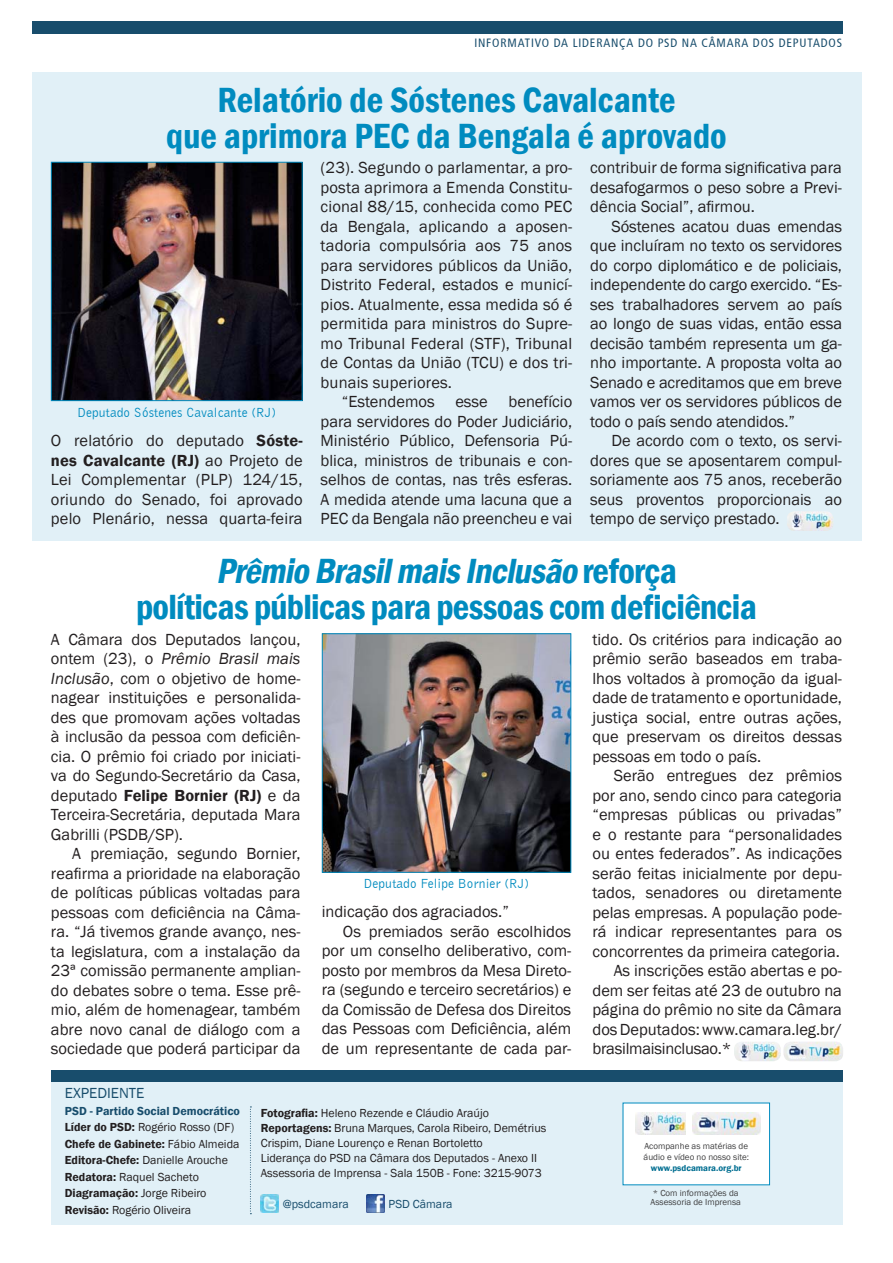
<style>
.page{position:relative;width:893px;height:1263px;background:#fff}
.page>*{position:absolute;margin:0;border:0;box-sizing:border-box;transform-origin:0 0}
.t1{font:600 condensed 36px/36px "Franklin Gothic";letter-spacing:-.02em;color:#008bbf;text-align:center}
.t2{font:600 condensed 36px/36px "Franklin Gothic";color:#008bbf;text-align:center}
.t3{font:16.5px/19.5px "Franklin Gothic";color:#231f20;text-align:justify}
.t4{font:15px "Franklin Gothic";color:#184d6c}
.t5{font:13.5px "Bell Gothic BT";color:#008bbf}
.t6{font:12px/16.5px "Franklin Gothic";color:#231f20}
.t7{font:condensed 12px "Frutiger";letter-spacing:.07em;color:#184d6c}
.t8{font:12px "Franklin Gothic";color:#184d6c}
.t9{font:9px/10.8px "Franklin Gothic";color:#404041}
.t10{font:600 9px "Franklin Gothic";color:#006e91}
.s1{font-weight:600}
.s2{font-style:italic}
.s3{font-weight:600;color:#184d6c}
</style>
<div class="page">
<div style="left:51px;top:1080px;width:791px;height:145px;background:#e1f0f7"></div>
<img style="left:261px;top:1194px;width:18px;height:18px">
<img style="left:366px;top:1194px;width:18px;height:18px">
<div style="left:51px;top:1070px;width:791px;height:12px;background:#184d6c"></div>
<svg style="left:250px;top:1106px;width:1px;height:108px"></svg>
<div style="left:623px;top:1103px;width:147px;height:82px;background:#fff"></div>
<img style="left:636px;top:1112px;width:49px;height:22px">
<img style="left:692px;top:1112px;width:68px;height:22px">
<div style="left:32px;top:21px;width:810px;height:13px;background:#184d6c"></div>
<img style="left:324px;top:635px;width:245px;height:236px">
<div style="left:322px;top:633px;width:249px;height:240px;border:1px solid #008bbf"></div>
<img style="left:783px;top:1041px;width:60px;height:20px;border-radius:8px">
<img style="left:734px;top:1042px;width:47px;height:19px;border-radius:8px">
<div style="left:32px;top:72px;width:829px;height:469px;background:#e1f0f7"></div>
<img style="left:53px;top:164px;width:248px;height:235px">
<div style="left:51px;top:162px;width:252px;height:239px;border:1px solid #008bbf"></div>
<img style="left:787px;top:511px;width:46px;height:20px;border-radius:7px">
<p class="t7" style="left:474px;top:38px;width:369px">INFORMATIVO DA LIDERANÇA DO PSD NA CÂMARA DOS DEPUTADOS</p>
<h1 class="t2" style="left:166px;top:82px;width:562px">Relatório de Sóstenes Cavalcante<br>que aprimora PEC da Bengala é aprovado</h1>
<p class="t5" style="left:77px;top:404px;width:200px">Deputado Sóstenes Cavalcante (RJ)</p>
<p class="t3" style="left:51px;top:431px;width:253px">O relatório do deputado <span class="s1">Sóste&shy;nes Cavalcante (RJ)</span> ao Projeto de Lei Complementar (PLP) 124/15, oriundo do Senado, foi aprovado pelo Plenário, nessa quarta-feira</p>
<p class="t3" style="left:321px;top:158px;width:253px">(23). Segundo o parlamentar, a pro-</p>
<p class="t3" style="left:321px;top:177px;width:253px">posta aprimora a Emenda Constitu-</p>
<p class="t3" style="left:321px;top:197px;width:253px">cional 88/15, conhecida como PEC</p>
<p class="t3" style="left:321px;top:216px;width:253px">da Bengala, aplicando a aposen-</p>
<p class="t3" style="left:321px;top:236px;width:253px">tadoria compulsória aos 75 anos</p>
<p class="t3" style="left:321px;top:255px;width:253px">para servidores públicos da União,</p>
<p class="t3" style="left:321px;top:275px;width:253px">Distrito Federal, estados e municí-</p>
<p class="t3" style="left:321px;top:294px;width:253px">pios. Atualmente, essa medida só é</p>
<p class="t3" style="left:321px;top:314px;width:253px">permitida para ministros do Supre-</p>
<p class="t3" style="left:321px;top:333px;width:253px">mo Tribunal Federal (STF), Tribunal</p>
<p class="t3" style="left:321px;top:353px;width:253px">de Contas da União (TCU) e dos tri-</p>
<p class="t3" style="left:321px;top:372px;width:133px">bunais superiores.</p>
<p class="t3" style="left:342px;top:392px;width:94px">“Estendemos</p>
<p class="t3" style="left:455px;top:392px;width:34px">esse</p>
<p class="t3" style="left:321px;top:392px;width:253px;text-indent:188px">benefício para servidores do Poder Judiciário, Ministério Público, Defensoria Pú&shy;blica, ministros de tribunais e con&shy;selhos de contas, nas três esferas.<br>A medida atende uma lacuna que a PEC da Bengala não preencheu e vai</p>
<p class="t3" style="left:590px;top:158px;width:253px">contribuir de forma significativa para desafogarmos o peso sobre a Previ&shy;dência Social”, afirmou.</p>
<p class="t3" style="left:590px;top:216px;width:253px;text-indent:21px">Sóstenes acatou duas emendas que incluíram no texto os servidores do corpo diplomático e de policiais, independente do cargo exercido. “Es&shy;ses trabalhadores servem ao país ao longo de suas vidas, então essa decisão também representa um ga&shy;nho importante. A proposta volta ao Senado e acreditamos que em breve vamos ver os servidores públicos de todo o país sendo atendidos.”</p>
<p class="t3" style="left:590px;top:431px;width:253px;text-indent:21px">De acordo com o texto, os servi&shy;dores que se aposentarem compul&shy;soriamente aos 75 anos, receberão seus proventos proporcionais ao tempo de serviço prestado.</p>
<h1 class="t1" style="left:136px;top:552px;width:622px"><span class="s2">Prêmio BrasilmaisInclusão</span> r e f o r ç a<br>políticas públicas para pessoas com deficiência</h1>
<p class="t3" style="left:51px;top:629px;width:251px">A Câmara dos Deputados lançou, ontem (23), o <span class="s2">Prêmio Brasil mais Inclusão</span>, com o objetivo de home&shy;nagear instituições e personalida&shy;des que promovam ações voltadas à inclusão da pessoa com deficiên&shy;cia. O prêmio foi criado por iniciati&shy;va do Segundo-Secretário da Casa, deputado <span class="s1">Felipe Bornier (RJ)</span> e da Terceira-Secretária, deputada Mara Gabrilli (PSDB/SP).</p>
<p class="t3" style="left:51px;top:844px;width:251px;text-indent:21px">A premiação, segundo Bornier, reafirma a prioridade na elaboração de políticas públicas voltadas para pessoas com deficiência na Câma&shy;ra. “Já tivemos grande avanço, nes&shy;ta legislatura, com a instalação da 23ª comissão permanente amplian&shy;do debates sobre o tema. Esse prê&shy;mio, além de homenagear, também abre novo canal de diálogo com a sociedade que poderá participar da</p>
<p class="t4" style="left:65px;top:1085px;width:81px">EXPEDIENTE</p>
<p class="t5" style="left:364px;top:875px;width:167px">Deputado Felipe Bornier (RJ)</p>
<p class="t3" style="left:322px;top:902px;width:189px">indicação dos agraciados.”</p>
<p class="t3" style="left:343px;top:921px;width:230px">Os premiados serão escolhidos</p>
<p class="t3" style="left:322px;top:941px;width:251px">por um conselho deliberativo, com-</p>
<p class="t3" style="left:322px;top:960px;width:251px">posto por membros da Mesa Direto-</p>
<p class="t3" style="left:322px;top:980px;width:251px">ra (segundo e terceiro secretários) e</p>
<p class="t3" style="left:322px;top:999px;width:251px">da Comissão de Defesa dos Direitos</p>
<p class="t3" style="left:322px;top:1019px;width:251px">das Pessoas com Deficiência, além</p>
<p class="t3" style="left:322px;top:1038px;width:251px">de um representante de cada par-</p>
<p class="t6" style="left:65px;top:1102px;width:177px"><span class="s3">PSD - Partido Social Democrático<br></span><span class="s1">Líder do PSD:</span> Rogério Rosso (DF)<br><span class="s1">Chefe de Gabinete:</span> Fábio Almeida<br><span class="s1">Editora-Chefe:</span> Danielle Arouche<br><span class="s1">Redatora:</span> Raquel Sacheto<br><span class="s1">Diagramação:</span> Jorge Ribeiro<br><span class="s1">Revisão:</span> Rogério Oliveira</p>
<p class="t6" style="left:261px;top:1106px;width:287px;line-height:15px"><span class="s1">Fotografia:</span> Heleno Rezende e Cláudio Araújo <span class="s1">Reportagens:</span> Bruna Marques, Carola Ribeiro, Demétrius Crispim, Diane Lourenço e Renan Bortoletto<br>Liderança do PSD na Câmara dos Deputados - Anexo II Assessoria de Imprensa - Sala 150B - Fone: 3215-9073</p>
<p class="t8" style="left:283px;top:1197px;width:67px">@psdcamara</p>
<p class="t8" style="left:389px;top:1196px;width:66px">PSD Câmara</p>
<p class="t3" style="left:592px;top:629px;width:251px">tido. Os critérios para indicação ao prêmio serão baseados em traba&shy;lhos voltados à promoção da igual&shy;dade de tratamento e oportunidade, justiça social, entre outras ações, que preservam os direitos dessas pessoas em todo o país.</p>
<p class="t3" style="left:614px;top:766px;width:230px">Serão entregues dez prêmios</p>
<p class="t3" style="left:592px;top:785px;width:251px">por ano, sendo cinco para categoria</p>
<p class="t3" style="left:592px;top:805px;width:251px">“empresas públicas ou privadas”</p>
<p class="t3" style="left:592px;top:824px;width:251px">e o restante para “personalidades</p>
<p class="t3" style="left:592px;top:844px;width:251px">ou entes federados”. As indicações</p>
<p class="t3" style="left:592px;top:863px;width:251px">serão feitas inicialmente por depu-</p>
<p class="t3" style="left:592px;top:883px;width:251px">tados, senadores ou diretamente</p>
<p class="t3" style="left:592px;top:902px;width:251px">pelas empresas. A população pode-</p>
<p class="t3" style="left:592px;top:922px;width:251px">rá indicar representantes para os</p>
<p class="t3" style="left:592px;top:941px;width:249px">concorrentes da primeira categoria.</p>
<p class="t3" style="left:614px;top:961px;width:230px">As inscrições estão abertas e po-</p>
<p class="t3" style="left:592px;top:980px;width:251px">dem ser feitas até 23 de outubro na</p>
<p class="t3" style="left:592px;top:1000px;width:251px">página do prêmio no site da Câmara</p>
<p class="t3" style="left:592px;top:1019px;width:251px">dos Deputados: www.camara.leg.br/</p>
<p class="t3" style="left:592px;top:1039px;width:141px">brasilmaisinclusao.*</p>
<p class="t9" style="left:644px;top:1141px;width:107px">Acompanhe as matérias de áudio e vídeo no nosso site:</p>
<p class="t10" style="left:651px;top:1162px;width:92px">www.psdcamara.org.br</p>
<p class="t9" style="left:650px;top:1188px;width:92px;line-height:9px">* Com informações da<br>Assessoria de Imprensa</p>
</div>
